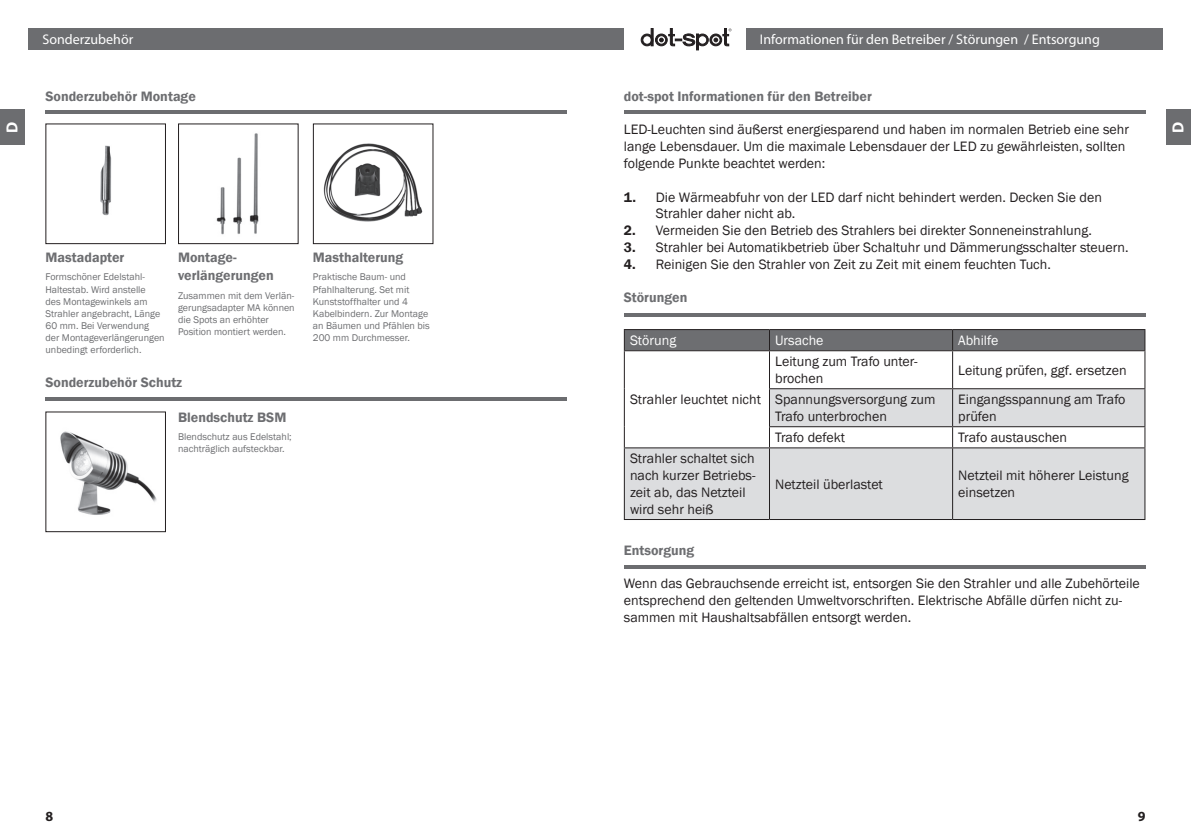
<style>
.page{position:relative;width:1191px;height:840px;background:#fff}
.page>*{position:absolute;margin:0;border:0;box-sizing:border-box;transform-origin:0 0}
.t1{font:700 16px "Myriad Pro";color:#fff}
.t2{font:14px/16.8px "Franklin Gothic";color:#231f20}
.t3{font:600 14px/18px "Franklin Gothic";color:#6d6e71}
.t4{font:14px "Myriad Pro";color:#fff}
.t5{font:14px "Franklin Gothic";color:#fff}
.t6{font:700 14px "Myriad Pro";color:#231f20}
.t7{font:10px/12px "Franklin Gothic";color:#6d6e71}
.s1{font-weight:600}
</style>
<div class="page">
<div style="left:28px;top:28px;width:596px;height:22px;background:#6c6d70"></div>
<div style="left:746px;top:28px;width:416px;height:22px;background:#6d6e71"></div>
<div style="left:1166px;top:109px;width:25px;height:36px;background:#6c6d70"></div>
<svg style="left:641px;top:28px;width:90px;height:22px"></svg>
<div style="left:0;top:109px;width:24px;height:36px;background:#6c6d70"></div>
<hr style="left:624px;top:313px;width:521px;height:4px;background:#6c6d70">
<svg style="left:625px;top:351px;width:519px;height:37px"></svg>
<div style="left:624px;top:329px;width:521px;height:21px;background:#6d6e71"></div>
<hr style="left:624px;top:350px;width:145px;height:1px;background:#231f20">
<hr style="left:624px;top:351px;width:1px;height:37px;background:#231f20">
<hr style="left:769px;top:350px;width:183px;height:1px;background:#231f20">
<hr style="left:769px;top:351px;width:1px;height:37px;background:#231f20">
<hr style="left:952px;top:350px;width:193px;height:1px;background:#231f20">
<hr style="left:952px;top:351px;width:1px;height:37px;background:#231f20">
<hr style="left:1144px;top:351px;width:1px;height:37px;background:#231f20">
<svg style="left:624px;top:388px;width:521px;height:130px"></svg>
<hr style="left:624px;top:447px;width:145px;height:1px;background:#231f20">
<hr style="left:624px;top:448px;width:1px;height:70px;background:#231f20">
<hr style="left:769px;top:447px;width:183px;height:1px;background:#231f20">
<hr style="left:769px;top:448px;width:1px;height:70px;background:#231f20">
<hr style="left:952px;top:447px;width:193px;height:1px;background:#231f20">
<hr style="left:952px;top:448px;width:1px;height:70px;background:#231f20">
<hr style="left:1144px;top:448px;width:1px;height:70px;background:#231f20">
<hr style="left:624px;top:518px;width:145px;height:1px;background:#231f20">
<hr style="left:769px;top:518px;width:183px;height:1px;background:#231f20">
<hr style="left:952px;top:518px;width:193px;height:1px;background:#231f20">
<hr style="left:45px;top:397px;width:522px;height:3px;background:#6c6d70">
<div style="left:45px;top:123px;width:121px;height:121px;border:1px solid #231f20"></div>
<img style="left:100px;top:145px;width:12px;height:71px">
<div style="left:178px;top:123px;width:121px;height:121px;border:1px solid #231f20"></div>
<img style="left:216px;top:133px;width:43px;height:102px">
<img style="left:323px;top:143px;width:100px;height:79px">
<div style="left:313px;top:123px;width:120px;height:121px;border:1px solid #231f20"></div>
<img style="left:60px;top:431px;width:97px;height:84px">
<div style="left:45px;top:411px;width:121px;height:121px;border:1px solid #231f20"></div>
<hr style="left:624px;top:565px;width:521px;height:3px;background:#6c6d70">
<hr style="left:45px;top:110px;width:522px;height:4px;background:#6c6d70">
<hr style="left:624px;top:110px;width:521px;height:4px;background:#6c6d70">
<p class="t1" style="left:2px;top:132px;width:13px;rotate:-90deg">D</p>
<p class="t4" style="left:43px;top:31px;width:92px">Sonderzubehör</p>
<p class="t3" style="left:45px;top:87px;width:152px">Sonderzubehör Montage</p>
<p class="t3" style="left:46px;top:249px;width:80px">Mastadapter</p>
<p class="t7" style="left:46px;top:271px;width:121px">Formschöner Edelstahl-<br>Haltestab. Wird anstelle<br>des Montagewinkels am<br>Strahler angebracht, Länge<br>60 mm. Bei Verwendung der Montageverlängerungen unbedingt erforderlich.</p>
<p class="t3" style="left:178px;top:249px;width:97px">Montage&shy;verlängerungen</p>
<p class="t7" style="left:178px;top:289px;width:118px">Zusammen mit dem Verlän&shy;gerungsadapter MA können die Spots an erhöhter<br>Position montiert werden.</p>
<p class="t3" style="left:45px;top:373px;width:138px">Sonderzubehör Schutz</p>
<p class="t3" style="left:178px;top:408px;width:110px">Blendschutz BSM</p>
<p class="t7" style="left:178px;top:431px;width:115px">Blendschutz aus Edelstahl; nachträglich aufsteckbar.</p>
<p class="t3" style="left:313px;top:249px;width:92px">Masthalterung</p>
<p class="t7" style="left:313px;top:271px;width:118px">Praktische Baum- und<br>Pfahlhalterung. Set mit<br>Kunststoffhalter und 4<br>Kabelbindern. Zur Montage an Bäumen und Pfählen bis<br>200 mm Durchmesser.</p>
<p class="t4" style="left:760px;top:31px;width:341px">Informationen für den Betreiber / Störungen / Entsorgung</p>
<p class="t3" style="left:624px;top:87px;width:249px">dot-spot Informationen für den Betreiber</p>
<p class="t2" style="left:624px;top:121px;width:506px">LED-Leuchten sind äußerst energiesparend und haben im normalen Betrieb eine sehr lange Lebensdauer. Um die maximale Lebensdauer der LED zu gewährleisten, sollten folgende Punkte beachtet werden:</p>
<p class="t2" style="left:656px;top:189px;width:447px;text-indent:-32px"><span class="s1">1.</span> Die Wärmeabfuhr von der LED darf nicht behindert werden. Decken Sie den<br>Strahler daher nicht ab.</p>
<p class="t2" style="left:624px;top:222px;width:469px"><span class="s1">2.</span> Vermeiden Sie den Betrieb des Strahlers bei direkter Sonneneinstrahlung.</p>
<p class="t2" style="left:624px;top:239px;width:506px"><span class="s1">3.</span> Strahler bei Automatikbetrieb über Schaltuhr und Dämmerungsschalter steuern.</p>
<p class="t2" style="left:624px;top:256px;width:428px"><span class="s1">4.</span> Reinigen Sie den Strahler von Zeit zu Zeit mit einem feuchten Tuch.</p>
<p class="t3" style="left:624px;top:289px;width:65px">Störungen</p>
<p class="t5" style="left:630px;top:331px;width:48px">Störung</p>
<p class="t5" style="left:775px;top:331px;width:50px">Ursache</p>
<p class="t5" style="left:958px;top:331px;width:42px">Abhilfe</p>
<p class="t2" style="left:630px;top:391px;width:132px">Strahler leuchtet nicht</p>
<p class="t2" style="left:630px;top:450px;width:127px">Strahler schaltet sich nach kurzer Betriebs&shy;zeit ab, das Netzteil wird sehr heiß</p>
<p class="t2" style="left:775px;top:353px;width:144px">Leitung zum Trafo unter&shy;brochen</p>
<p class="t2" style="left:958px;top:361px;width:170px">Leitung prüfen, ggf. ersetzen</p>
<p class="t2" style="left:775px;top:391px;width:162px">Spannungsversorgung zum<br>Trafo unterbrochen</p>
<p class="t2" style="left:958px;top:391px;width:169px">Eingangsspannung am Trafo prüfen</p>
<p class="t2" style="left:775px;top:429px;width:71px">Trafo defekt</p>
<p class="t2" style="left:958px;top:429px;width:110px">Trafo austauschen</p>
<p class="t2" style="left:775px;top:475px;width:109px">Netzteil überlastet</p>
<p class="t2" style="left:958px;top:467px;width:172px">Netzteil mit höherer Leistung einsetzen</p>
<p class="t3" style="left:624px;top:541px;width:72px">Entsorgung</p>
<p class="t2" style="left:624px;top:575px;width:517px">Wenn das Gebrauchsende erreicht ist, entsorgen Sie den Strahler und alle Zubehörteile entsprechend den geltenden Umweltvorschriften. Elektrische Abfälle dürfen nicht zu&shy;sammen mit Haushaltsabfällen entsorgt werden.</p>
<p class="t1" style="left:1167px;top:132px;width:13px;rotate:-90deg">D</p>
<p class="t6" style="left:45px;top:806px;width:9px">8</p>
<p class="t6" style="left:1137px;top:806px;width:9px">9</p>
</div>
